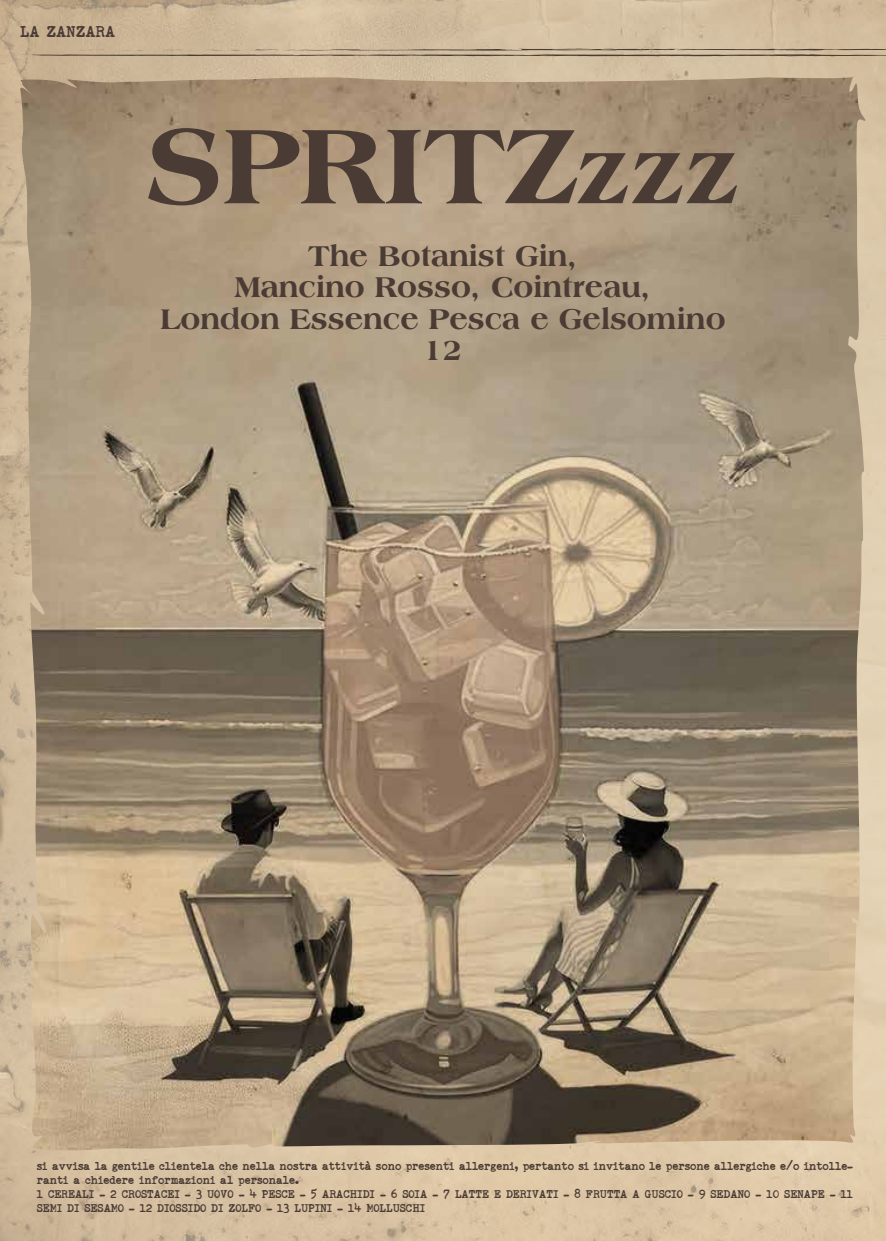
<style>
.page{position:relative;width:886px;height:1241px;background:#fff}
.page>*{position:absolute;margin:0;border:0;box-sizing:border-box;transform-origin:0 0}
.t1{font:800 112.5px "Americana BT";color:#4a3b34}
.t2{font:800 30px/31.2px "Americana BT";color:#4a3b34;text-align:center}
.t3{font:17.5px "Remingtoned Type";color:#4a3b34}
.t4{font:12.5px/13.8px "Remingtoned Type";color:#4a3b34}
.s1{font-size:95.88px}
</style>
<div class="page">
<img style="left:0;top:0;width:886px;height:1240px">
<svg style="left:20px;top:48px;width:866px;height:9px"></svg>
<img style="left:14px;top:75px;width:851px;height:1075px">
<h3 class="t3" style="left:20px;top:17px;width:96px">LA ZANZARA</h3>
<h1 class="t1" style="left:146px;top:98px;width:595px">SPRITZ<span class="s1">zzz</span></h1>
<h2 class="t2" style="left:160px;top:240px;width:567px">The Botanist Gin,<br>Mancino Rosso, Cointreau,<br>London Essence Pesca e Gelsomino<br>12</h2>
<p class="t4" style="left:37px;top:1157px;width:818px">si avvisa la gentile clientela che nella nostra attività sono presenti allergeni, pertanto si invitano le persone allergiche e/o intolle&shy;ranti a chiedere informazioni al personale.<br>1 CEREALI - 2 CROSTACEI - 3 UOVO - 4 PESCE - 5 ARACHIDI - 6 SOIA - 7 LATTE E DERIVATI - 8 FRUTTA A GUSCIO - 9 SEDANO - 10 SENAPE - 11<br>SEMI DI SESAMO - 12 DIOSSIDO DI ZOLFO - 13 LUPINI - 14 MOLLUSCHI</p>
</div>
